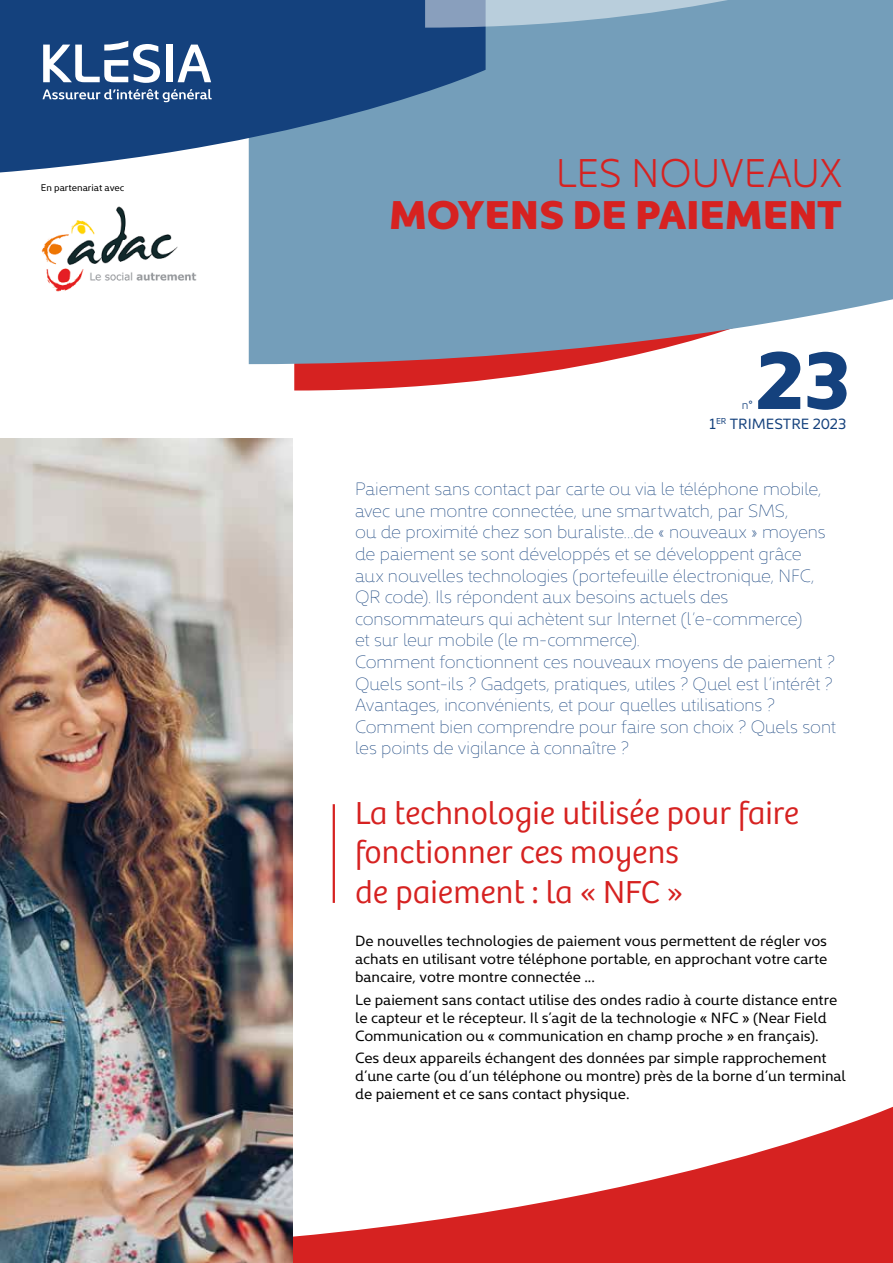
<style>
.page{position:relative;width:893px;height:1263px;background:#fff}
.page>*{position:absolute;margin:0;border:0;box-sizing:border-box;transform-origin:0 0}
.t1{font:900 82.05px "Kyrial Display Pro";color:#14417d}
.texte{font:900 40.5px/42px "Kyrial Display Pro";color:#d62221;text-align:right}
.Titre{font:300 33px/39.6px "Bree";color:#d62221}
.Intro___Exergue{font:200 18px/21.6px "Kyrial Pro Display";letter-spacing:-.005em;color:#14417d}
.texte-2{font:15px/18px "Kyrial Display Pro";color:#000}
.t2{font:15px "Kyrial Display Pro";color:#14417d}
.t3{font:300 12px "Kyrial Display Pro";color:#14417d}
.texte-3{font:9.75px "Kyrial Display Pro";color:#000}
.s1{font-weight:300}
</style>
<div class="page">
<svg style="left:294px;top:364px;width:297px;height:26px;fill:#d62221"></svg>
<svg style="left:249px;top:28px;width:644px;height:336px;background:#7da1bb"></svg>
<svg style="left:0;top:0;width:486px;height:180px;background:#3a6393"></svg>
<svg style="left:425px;top:0;width:468px;height:28px;background:#8bacc4"></svg>
<div style="left:166px;top:45px;width:7px;height:37px;background:#fff"></div>
<svg style="left:178px;top:45px;width:33px;height:37px"></svg>
<svg style="left:43px;top:41px;width:117px;height:42px"></svg>
<svg style="left:43px;top:89px;width:169px;height:13px;background:#5474a0"></svg>
<svg style="left:293px;top:1106px;width:600px;height:157px"></svg>
<hr style="left:333px;top:804px;width:2px;height:99px;background:#d62221">
<img style="left:41px;top:206px;width:156px;height:86px">
<img style="left:0;top:438px;width:293px;height:825px">
<p class="texte-3" style="left:41px;top:181px;width:85px">En partenariat avec</p>
<p class="texte" style="left:389px;top:149px;width:454px"><span class="s1">LES NOUVEAUX<br></span>MOYENS DE PAIEMENT</p>
<p class="t1" style="left:756px;top:317px;width:96px">23</p>
<p class="t3" style="left:742px;top:396px;width:13px">n°</p>
<p class="t2" style="left:710px;top:414px;width:138px">1<sup>ER</sup> TRIMESTRE 2023</p>
<p class="Intro___Exergue" style="left:355px;top:477px;width:472px">Paiement sans contact par carte ou via le téléphone mobile, avec une montre connectée, une smartwatch, par SMS,<br>ou de proximité chez son buraliste…de « nouveaux » moyens de paiement se sont développés et se développent grâce aux nouvelles technologies (portefeuille électronique, NFC, QR code). Ils répondent aux besoins actuels des consommateurs qui achètent sur Internet (l’e-commerce)<br>et sur leur mobile (le m-commerce).</p>
<p class="Intro___Exergue" style="left:355px;top:650px;width:482px">Comment fonctionnent ces nouveaux moyens de paiement ?<br>Quels sont-ils ? Gadgets, pratiques, utiles ? Quel est l’intérêt ?<br>Avantages, inconvénients, et pour quelles utilisations ?<br>Comment bien comprendre pour faire son choix ? Quels sont les points de vigilance à connaître ?</p>
<p class="Titre" style="left:355px;top:791px;width:446px">La technologie utilisée pour faire fonctionner ces moyens<br>de paiement : la « NFC »</p>
<p class="texte-2" style="left:355px;top:931px;width:474px;text-align:justify">De nouvelles technologies de paiement vous permettent de régler vos achats en utilisant votre téléphone portable, en approchant votre carte bancaire, votre montre connectée ...</p>
<p class="texte-2" style="left:355px;top:990px;width:484px">Le paiement sans contact utilise des ondes radio à courte distance entre le capteur et le récepteur. Il s’agit de la technologie « NFC » (Near Field<br>Communication ou « communication en champ proche » en français).</p>
<p class="texte-2" style="left:355px;top:1048px;width:492px">Ces deux appareils échangent des données par simple rapprochement d’une carte (ou d’un téléphone ou montre) près de la borne d’un terminal de paiement et ce sans contact physique.</p>
</div>
